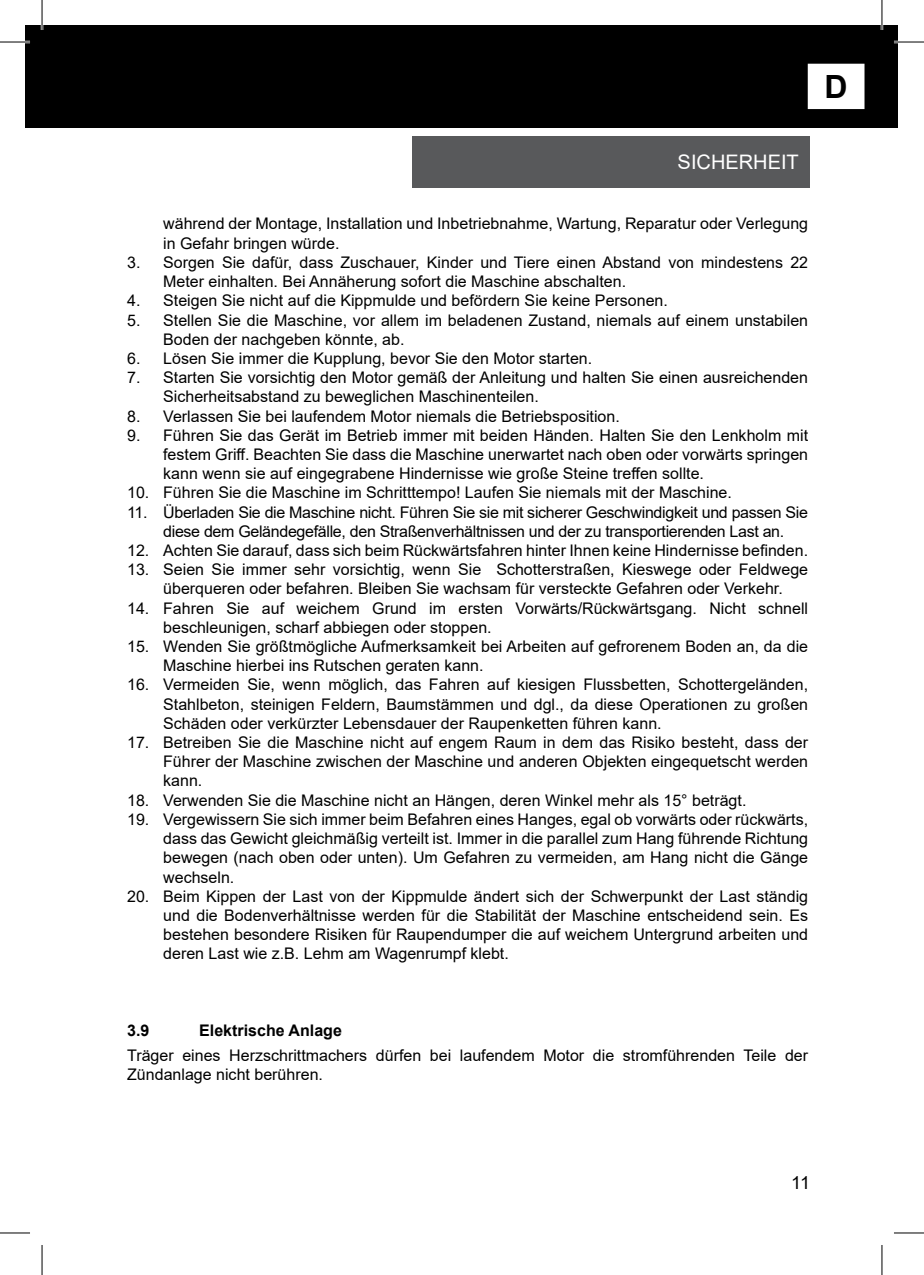
<style>
.page{position:relative;width:924px;height:1275px;background:#fff}
.page>*{position:absolute;margin:0;border:0;box-sizing:border-box;transform-origin:0 0}
.t1{font:700 32px "Arial";color:#000}
.t2{font:20px "Arial";color:#fff}
.t3{font:18px "Arial";color:#000}
.t4{font:16px/19.2px "Arial";color:#000}
.t5{font:16px/19.2px "Arial";letter-spacing:-.02em;color:#000}
.t6{font:700 16px "Arial";color:#000}
</style>
<div class="page">
<div style="left:25px;top:25px;width:872px;height:103px;background:#000"></div>
<div style="left:412px;top:136px;width:397px;height:51px;background:#58595b"></div>
<div style="left:808px;top:65px;width:55px;height:43px;background:#fff"></div>
<div style="left:807px;top:64px;width:57px;height:45px;border:2px solid #fff"></div>
<hr style="left:0;top:41px;width:30px;height:2px;background:#fff">
<hr style="left:893px;top:41px;width:30px;height:2px;background:#fff">
<hr style="left:41px;top:0;width:2px;height:30px;background:#fff">
<hr style="left:880px;top:0;width:2px;height:30px;background:#fff">
<hr style="left:0;top:42px;width:30px;height:1px;background:#000">
<hr style="left:893px;top:42px;width:30px;height:1px;background:#000">
<hr style="left:0;top:1232px;width:30px;height:1px;background:#000">
<hr style="left:893px;top:1232px;width:30px;height:1px;background:#000">
<hr style="left:42px;top:0;width:1px;height:30px;background:#000">
<hr style="left:42px;top:1245px;width:1px;height:30px;background:#000">
<hr style="left:881px;top:0;width:1px;height:30px;background:#000">
<hr style="left:881px;top:1245px;width:1px;height:30px;background:#000">
<h1 class="t1" style="left:824px;top:64px;width:25px">D</h1>
<p class="t2" style="left:677px;top:148px;width:123px">SICHERHEIT</p>
<p class="t4" style="left:163px;top:214px;width:646px">während der Montage, Installation und Inbetriebnahme, Wartung, Reparatur oder Verlegung in Gefahr bringen würde.</p>
<p class="t4" style="left:163px;top:252px;width:646px;text-indent:-36px">3. Sorgen Sie dafür, dass Zuschauer, Kinder und Tiere einen Abstand von mindestens 22<br>Meter einhalten. Bei Annäherung sofort die Maschine abschalten.</p>
<p class="t4" style="left:127px;top:291px;width:542px">4. Steigen Sie nicht auf die Kippmulde und befördern Sie keine Personen.</p>
<p class="t4" style="left:163px;top:310px;width:646px;text-indent:-36px">5. Stellen Sie die Maschine, vor allem im beladenen Zustand, niemals auf einem unstabilen<br>Boden der nachgeben könnte, ab.</p>
<p class="t4" style="left:127px;top:348px;width:466px">6. Lösen Sie immer die Kupplung, bevor Sie den Motor starten.</p>
<p class="t4" style="left:163px;top:368px;width:646px;text-indent:-36px">7. Starten Sie vorsichtig den Motor gemäß der Anleitung und halten Sie einen ausreichenden<br>Sicherheitsabstand zu beweglichen Maschinenteilen.</p>
<p class="t4" style="left:127px;top:406px;width:494px">8. Verlassen Sie bei laufendem Motor niemals die Betriebsposition.</p>
<p class="t4" style="left:163px;top:425px;width:646px;text-align:justify;text-indent:-36px">9. Führen Sie das Gerät im Betrieb immer mit beiden Händen. Halten Sie den Lenkholm mit festem Griff. Beachten Sie dass die Maschine unerwartet nach oben oder vorwärts springen kann wenn sie auf eingegrabene Hindernisse wie große Steine treffen sollte.</p>
<p class="t4" style="left:127px;top:483px;width:606px">10. Führen Sie die Maschine im Schritttempo! Laufen Sie niemals mit der Maschine.</p>
<p class="t5" style="left:163px;top:502px;width:646px;text-indent:-36px">11. Überladen Sie die Maschine nicht. Führen Sie sie mit sicherer Geschwindigkeit und passen Sie diese dem Geländegefälle, den Straßenverhältnissen und der zu transportierenden Last an.</p>
<p class="t4" style="left:127px;top:540px;width:682px">12. Achten Sie darauf, dass sich beim Rückwärtsfahren hinter Ihnen keine Hindernisse befinden.</p>
<p class="t4" style="left:163px;top:560px;width:646px;text-indent:-36px">13. Seien Sie immer sehr vorsichtig, wenn Sie Schotterstraßen, Kieswege oder Feldwege überqueren oder befahren. Bleiben Sie wachsam für versteckte Gefahren oder Verkehr.</p>
<p class="t4" style="left:163px;top:598px;width:646px;text-indent:-36px">14. Fahren Sie auf weichem Grund im ersten Vorwärts/Rückwärtsgang. Nicht schnell beschleunigen, scharf abbiegen oder stoppen.</p>
<p class="t4" style="left:163px;top:636px;width:646px;text-indent:-36px">15. Wenden Sie größtmögliche Aufmerksamkeit bei Arbeiten auf gefrorenem Boden an, da die<br>Maschine hierbei ins Rutschen geraten kann.</p>
<p class="t4" style="left:163px;top:675px;width:646px;text-align:justify;text-indent:-36px">16. Vermeiden Sie, wenn möglich, das Fahren auf kiesigen Flussbetten, Schottergeländen, Stahlbeton, steinigen Feldern, Baumstämmen und dgl., da diese Operationen zu großen Schäden oder verkürzter Lebensdauer der Raupenketten führen kann.</p>
<p class="t4" style="left:163px;top:732px;width:646px;text-align:justify;text-indent:-36px">17. Betreiben Sie die Maschine nicht auf engem Raum in dem das Risiko besteht, dass der Führer der Maschine zwischen der Maschine und anderen Objekten eingequetscht werden kann.</p>
<p class="t4" style="left:127px;top:790px;width:620px">18. Verwenden Sie die Maschine nicht an Hängen, deren Winkel mehr als 15° beträgt.</p>
<p class="t4" style="left:163px;top:809px;width:646px;text-align:justify;text-indent:-36px">19. Vergewissern Sie sich immer beim Befahren eines Hanges, egal ob vorwärts oder rückwärts, dass das Gewicht gleichmäßig verteilt ist. Immer in die parallel zum Hang führende Richtung bewegen (nach oben oder unten). Um Gefahren zu vermeiden, am Hang nicht die Gänge wechseln.</p>
<p class="t4" style="left:163px;top:886px;width:646px;text-align:justify;text-indent:-36px">20. Beim Kippen der Last von der Kippmulde ändert sich der Schwerpunkt der Last ständig und die Bodenverhältnisse werden für die Stabilität der Maschine entscheidend sein. Es bestehen besondere Risiken für Raupendumper die auf weichem Untergrund arbeiten und deren Last wie z.B. Lehm am Wagenrumpf klebt.</p>
<p class="t6" style="left:127px;top:1019px;width:24px">3.9</p>
<p class="t6" style="left:199px;top:1019px;width:144px">Elektrische Anlage</p>
<p class="t4" style="left:127px;top:1045px;width:682px">Träger eines Herzschrittmachers dürfen bei laufendem Motor die stromführenden Teile der<br>Zündanlage nicht berühren.</p>
<p class="t3" style="left:791px;top:1170px;width:20px">11</p>
</div>
